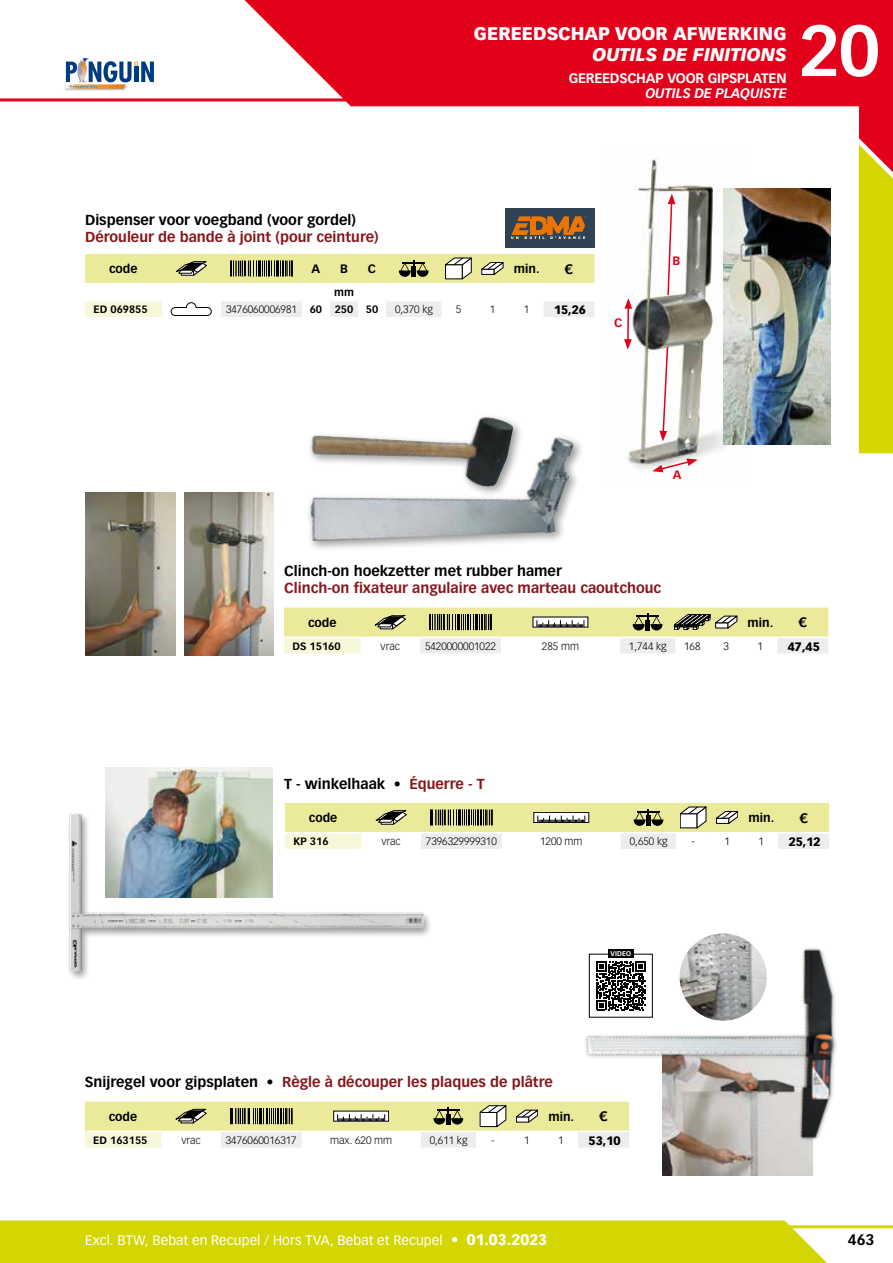
<style>
.page{position:relative;width:893px;height:1263px;background:#fff}
.page>*{position:absolute;margin:0;border:0;box-sizing:border-box;transform-origin:0 0}
.t1{font:700 70.5px "Vectora LT Std";color:#fff}
.t2{font:900 18px "Vectora LT Std";color:#fff}
.t3{font:italic 900 18px "Vectora LT Std";color:#fff}
.t4{font:700 15px "Vectora LT Std";color:#000}
.t5{font:700 14.25px "Vectora LT Std";color:#86181b}
.t6{font:700 14.25px "Vectora LT Std";color:#000}
.t7{font:13.5px "Vectora LT Std";letter-spacing:.005em;color:#fff}
.t8{font:700 13.5px "Vectora LT Std";letter-spacing:-.015em;color:#fff}
.t9{font:italic 700 13.5px "Vectora LT Std";letter-spacing:-.01em;color:#fff}
.t10{font:700 13.5px "Vectora LT Std";color:#000}
.t11{font:700 12px "Vectora LT Std";color:#000}
.t12{font:900 12px "Vectora LT Std";color:#000}
.t13{font:700 12px "Vectora LT Std";color:#e2001a}
.t14{font:300 10.5px "Vectora LT Std";color:#000}
.t15{font:700 10.5px "Vectora LT Std";color:#000}
.t16{font:700 6.75px "Vectora LT Std";color:#fff}
.s1{font-weight:700}
.s2{color:#86181b}
.s3{color:#000}
.s4{font-size:15px}
.s5{font-weight:900;font-size:15px}
</style>
<div class="page">
<svg style="left:85px;top:254px;width:509px;height:63px"></svg>
<svg style="left:451px;top:803px;width:378px;height:46px"></svg>
<svg style="left:85px;top:1101px;width:544px;height:47px"></svg>
<svg style="left:284px;top:607px;width:544px;height:47px"></svg>
<svg style="left:223px;top:0;width:670px;height:106px;background:#e51d34"></svg>
<div style="left:0;top:1220px;width:848px;height:43px;background:#d4d600"></div>
<svg style="left:859px;top:32px;width:34px;height:421px;background:#d8990b"></svg>
<hr style="left:0;top:98px;width:893px;height:3px;background:#e2001a">
<hr style="left:0;top:1225px;width:893px;height:3px;background:#d4d600">
<img style="left:64px;top:88px;width:61px;height:3px">
<svg style="left:65px;top:58px;width:89px;height:31px"></svg>
<div style="left:505px;top:208px;width:89px;height:39px;background:#304355"></div>
<svg style="left:511px;top:216px;width:75px;height:23px"></svg>
<img style="left:624px;top:159px;width:126px;height:314px">
<img style="left:723px;top:188px;width:107px;height:256px">
<img style="left:662px;top:1142px;width:150px;height:34px">
<div style="left:305px;top:412px;width:279px;height:140px;background:#000;opacity:.4"></div>
<img style="left:427px;top:417px;width:56px;height:27px">
<img style="left:69px;top:767px;width:382px;height:212px">
<img style="left:558px;top:948px;width:279px;height:192px">
<img style="left:679px;top:933px;width:88px;height:88px;border-radius:44px">
<img style="left:185px;top:492px;width:88px;height:164px">
<img style="left:85px;top:492px;width:90px;height:164px">
<div style="left:589px;top:954px;width:63px;height:63px;background:#fff"></div>
<svg style="left:596px;top:961px;width:49px;height:49px"></svg>
<div style="left:589px;top:954px;width:64px;height:63px;border:1px solid #000"></div>
<div style="left:608px;top:949px;width:26px;height:9px;background:#000"></div>
<p class="t2" style="left:474px;top:22px;width:314px">GEREEDSCHAP VOOR AFWERKING</p>
<p class="t3" style="left:592px;top:43px;width:196px">OUTILS DE FINITIONS</p>
<p class="t8" style="left:569px;top:70px;width:219px">GEREEDSCHAP VOOR GIPSPLATEN</p>
<p class="t9" style="left:645px;top:85px;width:143px">OUTILS DE PLAQUISTE</p>
<h1 class="t1" style="left:799px;top:8px;width:83px">20</h1>
<p class="t6" style="left:85px;top:211px;width:272px">Dispenser voor voegband (voor gordel)</p>
<p class="t5" style="left:85px;top:228px;width:295px">Dérouleur de bande à joint (pour ceinture)</p>
<p class="t11" style="left:109px;top:262px;width:30px">code</p>
<p class="t11" style="left:312px;top:262px;width:10px">A</p>
<p class="t11" style="left:340px;top:262px;width:9px">B</p>
<p class="t11" style="left:368px;top:262px;width:10px">C</p>
<p class="t11" style="left:514px;top:262px;width:27px">min.</p>
<p class="t10" style="left:565px;top:261px;width:9px">€</p>
<p class="t15" style="left:334px;top:286px;width:21px">mm</p>
<p class="t15" style="left:94px;top:303px;width:56px">ED 069855</p>
<p class="t14" style="left:226px;top:303px;width:154px">3476060006981 <span class="s1">60 250 50</span></p>
<p class="t14" style="left:395px;top:303px;width:39px">0,370 kg</p>
<p class="t14" style="left:456px;top:303px;width:7px">5</p>
<p class="t14" style="left:490px;top:303px;width:7px">1</p>
<p class="t14" style="left:524px;top:303px;width:7px">1</p>
<p class="t12" style="left:554px;top:302px;width:33px">15,26</p>
<p class="t13" style="left:614px;top:316px;width:10px">C</p>
<p class="t13" style="left:672px;top:253px;width:9px">B</p>
<p class="t13" style="left:673px;top:467px;width:10px">A</p>
<p class="t6" style="left:284px;top:562px;width:279px">Clinch-on hoekzetter met rubber hamer</p>
<p class="t5" style="left:284px;top:580px;width:379px">Clinch-on fixateur angulaire avec marteau caoutchouc</p>
<p class="t11" style="left:308px;top:615px;width:30px">code</p>
<p class="t11" style="left:748px;top:615px;width:27px">min.</p>
<p class="t10" style="left:799px;top:614px;width:9px">€</p>
<p class="t15" style="left:293px;top:640px;width:50px">DS 15160</p>
<p class="t14" style="left:381px;top:640px;width:21px">vrac</p>
<p class="t14" style="left:425px;top:640px;width:72px">5420000001022</p>
<p class="t14" style="left:542px;top:640px;width:39px">285 mm</p>
<p class="t14" style="left:629px;top:640px;width:39px">1,744 kg</p>
<p class="t14" style="left:684px;top:640px;width:18px">168</p>
<p class="t14" style="left:723px;top:640px;width:7px">3</p>
<p class="t14" style="left:758px;top:640px;width:7px">1</p>
<p class="t12" style="left:788px;top:639px;width:33px">47,45</p>
<p class="t6" style="left:284px;top:775px;width:202px">T - winkelhaak • <span class="s2">Équerre - T</span></p>
<p class="t11" style="left:309px;top:810px;width:30px">code</p>
<p class="t11" style="left:748px;top:810px;width:27px">min.</p>
<p class="t10" style="left:800px;top:810px;width:9px">€</p>
<p class="t15" style="left:293px;top:835px;width:37px">KP 316</p>
<p class="t14" style="left:382px;top:835px;width:21px">vrac</p>
<p class="t14" style="left:426px;top:835px;width:72px">7396329999310</p>
<p class="t14" style="left:540px;top:835px;width:44px">1200 mm</p>
<p class="t14" style="left:630px;top:835px;width:39px">0,650 kg</p>
<p class="t14" style="left:691px;top:835px;width:5px">-</p>
<p class="t14" style="left:724px;top:835px;width:7px">1</p>
<p class="t14" style="left:758px;top:835px;width:7px">1</p>
<p class="t12" style="left:789px;top:834px;width:33px">25,12</p>
<p class="t5" style="left:85px;top:1073px;width:470px"><span class="s3">Snijregel voor gipsplaten •</span> Règle à découper les plaques de plâtre</p>
<p class="t16" style="left:611px;top:950px;width:22px">VIDEO</p>
<p class="t11" style="left:109px;top:1109px;width:30px">code</p>
<p class="t11" style="left:548px;top:1109px;width:27px">min.</p>
<p class="t10" style="left:600px;top:1108px;width:9px">€</p>
<p class="t15" style="left:93px;top:1134px;width:56px">ED 163155</p>
<p class="t14" style="left:181px;top:1134px;width:21px">vrac</p>
<p class="t14" style="left:226px;top:1134px;width:72px">3476060016317</p>
<p class="t14" style="left:330px;top:1134px;width:63px">max. 620 mm</p>
<p class="t14" style="left:430px;top:1134px;width:39px">0,611 kg</p>
<p class="t14" style="left:491px;top:1134px;width:5px">-</p>
<p class="t14" style="left:524px;top:1134px;width:7px">1</p>
<p class="t14" style="left:558px;top:1134px;width:7px">1</p>
<p class="t12" style="left:589px;top:1133px;width:33px">53,10</p>
<p class="t7" style="left:85px;top:1232px;width:464px">Excl. BTW, Bebat en Recupel / Hors TVA, Bebat et Recupel <span class="s4">•</span> <span class="s5">01.03.2023</span></p>
<p class="t4" style="left:848px;top:1230px;width:28px">463</p>
</div>
